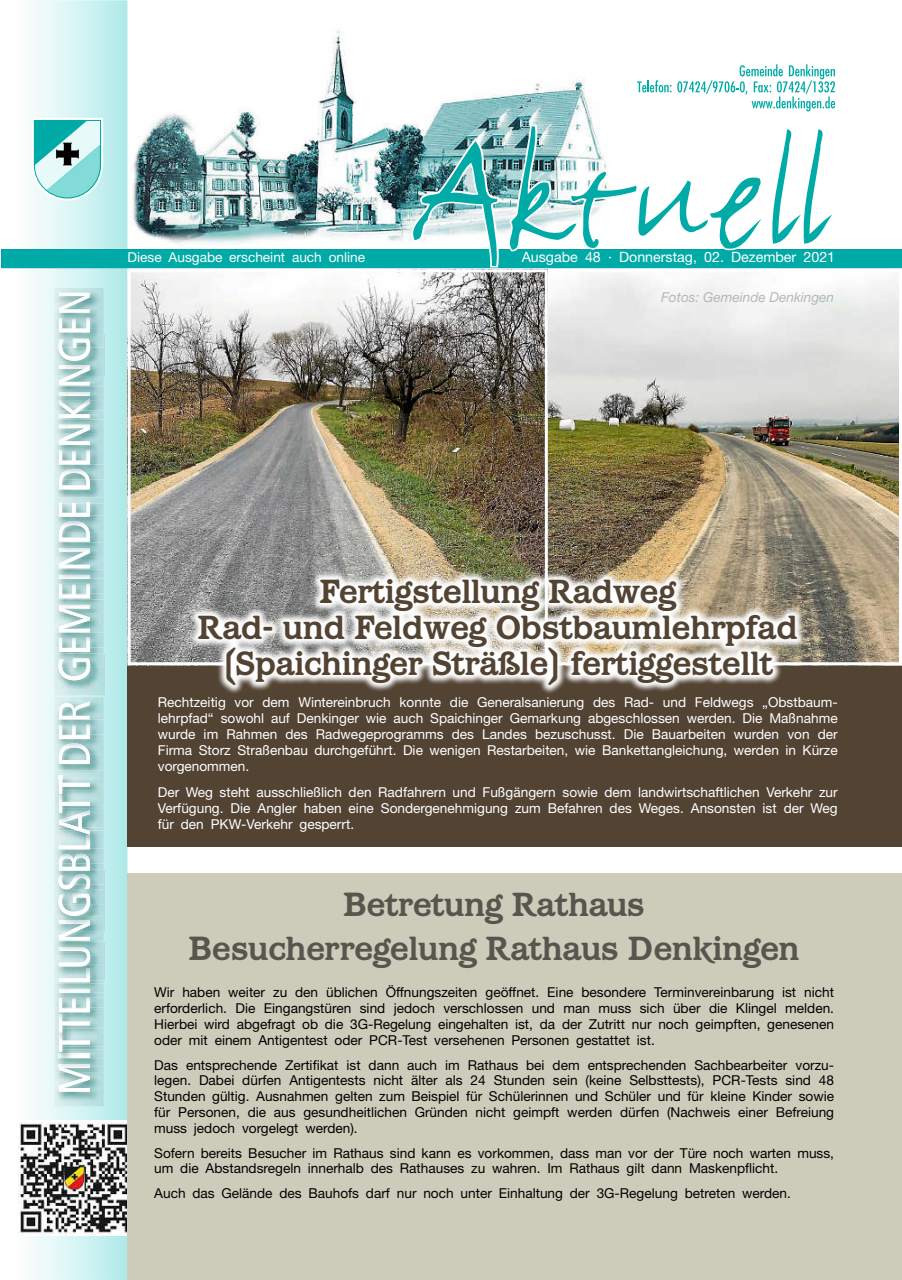
<style>
.page{position:relative;width:902px;height:1280px;background:#fff}
.page>*{position:absolute;margin:0;border:0;box-sizing:border-box;transform-origin:0 0}
.t1{font:700 33px/36px "Barcelona BQ";color:#524333;text-align:center}
.t2{font:700 33px/44.5px "Barcelona BQ";color:#56564e;text-align:center}
.t3{font:14.25px "Helvetica Neue";color:#fff}
.t4{font:13.65px/15.9px "Helvetica Neue";color:#000;text-align:justify}
.t5{font:13.65px/15.9px "Helvetica Neue";color:#fff;text-align:justify}
.t6{font:italic 13.65px "Helvetica Neue";color:#b5b8b7}
</style>
<div class="page">
<img style="left:162px;top:31px;width:430px;height:87px">
<svg style="left:18px;top:0;width:109px;height:1280px"></svg>
<img style="left:1px;top:118px;width:900px;height:150px">
<svg style="left:637px;top:80px;width:34px;height:12px"></svg>
<svg style="left:677px;top:64px;width:158px;height:47px"></svg>
<img style="left:54px;top:1072px;width:50px;height:35px">
<svg style="left:59px;top:1072px;width:31px;height:20px"></svg>
<img style="left:54px;top:1066px;width:50px;height:6px">
<img style="left:59px;top:1066px;width:31px;height:6px">
<img style="left:54px;top:1047px;width:50px;height:3px">
<img style="left:54px;top:1050px;width:50px;height:9px">
<img style="left:54px;top:1059px;width:50px;height:7px">
<img style="left:59px;top:1054px;width:31px;height:4px">
<img style="left:54px;top:1027px;width:50px;height:2px">
<img style="left:54px;top:1029px;width:50px;height:18px">
<img style="left:54px;top:997px;width:50px;height:30px">
<svg style="left:59px;top:1008px;width:31px;height:43px"></svg>
<img style="left:59px;top:998px;width:31px;height:10px">
<img style="left:54px;top:981px;width:50px;height:3px">
<img style="left:54px;top:984px;width:50px;height:9px">
<img style="left:54px;top:993px;width:50px;height:4px">
<img style="left:59px;top:989px;width:31px;height:4px">
<img style="left:54px;top:931px;width:51px;height:50px">
<img style="left:54px;top:964px;width:50px;height:17px">
<svg style="left:59px;top:955px;width:31px;height:27px"></svg>
<img style="left:54px;top:942px;width:50px;height:13px">
<img style="left:59px;top:947px;width:31px;height:8px">
<img style="left:54px;top:904px;width:51px;height:27px">
<img style="left:54px;top:916px;width:50px;height:15px">
<img style="left:54px;top:831px;width:51px;height:58px">
<img style="left:54px;top:889px;width:51px;height:15px">
<img style="left:54px;top:870px;width:50px;height:15px">
<img style="left:54px;top:828px;width:50px;height:36px">
<img style="left:54px;top:808px;width:50px;height:20px">
<img style="left:54px;top:778px;width:50px;height:12px">
<img style="left:54px;top:790px;width:50px;height:15px">
<img style="left:54px;top:805px;width:50px;height:3px">
<img style="left:54px;top:754px;width:50px;height:17px">
<img style="left:54px;top:771px;width:50px;height:7px">
<svg style="left:58px;top:776px;width:32px;height:164px"></svg>
<img style="left:54px;top:735px;width:50px;height:4px">
<img style="left:54px;top:739px;width:50px;height:15px">
<img style="left:54px;top:633px;width:51px;height:102px">
<img style="left:54px;top:720px;width:50px;height:15px">
<svg style="left:59px;top:701px;width:31px;height:63px"></svg>
<svg style="left:58px;top:667px;width:32px;height:13px"></svg>
<img style="left:54px;top:654px;width:50px;height:13px">
<img style="left:58px;top:658px;width:32px;height:9px">
<img style="left:54px;top:613px;width:50px;height:20px">
<img style="left:54px;top:633px;width:50px;height:15px">
<svg style="left:59px;top:613px;width:31px;height:39px"></svg>
<img style="left:54px;top:594px;width:50px;height:6px">
<img style="left:54px;top:600px;width:50px;height:13px">
<img style="left:59px;top:605px;width:31px;height:8px">
<svg style="left:59px;top:594px;width:31px;height:4px"></svg>
<img style="left:54px;top:583px;width:50px;height:11px">
<img style="left:59px;top:584px;width:31px;height:10px">
<img style="left:54px;top:556px;width:50px;height:14px">
<img style="left:54px;top:570px;width:50px;height:9px">
<img style="left:54px;top:579px;width:50px;height:4px">
<img style="left:59px;top:575px;width:31px;height:4px">
<svg style="left:59px;top:556px;width:31px;height:12px"></svg>
<img style="left:54px;top:532px;width:50px;height:11px">
<img style="left:54px;top:543px;width:50px;height:13px">
<img style="left:59px;top:548px;width:31px;height:8px">
<img style="left:54px;top:504px;width:50px;height:12px">
<img style="left:54px;top:516px;width:50px;height:16px">
<svg style="left:59px;top:504px;width:31px;height:38px"></svg>
<img style="left:54px;top:480px;width:50px;height:18px">
<img style="left:54px;top:498px;width:50px;height:6px">
<img style="left:59px;top:502px;width:31px;height:2px">
<img style="left:54px;top:460px;width:50px;height:5px">
<img style="left:54px;top:465px;width:50px;height:15px">
<img style="left:54px;top:433px;width:50px;height:12px">
<img style="left:54px;top:445px;width:50px;height:15px">
<svg style="left:59px;top:433px;width:31px;height:56px"></svg>
<img style="left:54px;top:411px;width:50px;height:9px">
<img style="left:54px;top:420px;width:50px;height:13px">
<img style="left:59px;top:425px;width:31px;height:8px">
<svg style="left:59px;top:411px;width:31px;height:7px"></svg>
<img style="left:54px;top:400px;width:50px;height:11px">
<img style="left:59px;top:400px;width:31px;height:11px">
<img style="left:54px;top:376px;width:50px;height:11px">
<img style="left:54px;top:387px;width:50px;height:7px">
<img style="left:54px;top:394px;width:50px;height:6px">
<img style="left:59px;top:392px;width:31px;height:4px">
<img style="left:54px;top:313px;width:51px;height:63px">
<img style="left:54px;top:361px;width:50px;height:15px">
<svg style="left:58px;top:348px;width:32px;height:37px"></svg>
<img style="left:54px;top:334px;width:50px;height:14px">
<img style="left:58px;top:339px;width:32px;height:9px">
<img style="left:54px;top:288px;width:50px;height:25px">
<img style="left:54px;top:313px;width:50px;height:15px">
<svg style="left:59px;top:293px;width:31px;height:39px"></svg>
<div style="left:15px;top:1121px;width:115px;height:115px;background:#fefefe"></div>
<img style="left:18px;top:1123px;width:110px;height:111px">
<div style="left:128px;top:874px;width:773px;height:406px;background:#cdccbb"></div>
<div style="left:128px;top:665px;width:773px;height:181px;background:#524333"></div>
<img style="left:547px;top:273px;width:350px;height:388px">
<div style="left:481px;top:269px;width:420px;height:396px;border:3px solid #fefefe"></div>
<img style="left:132px;top:273px;width:411px;height:388px">
<div style="left:128px;top:269px;width:419px;height:396px;border:3px solid #fefefe"></div>
<svg style="left:188px;top:570px;width:618px;height:124px"></svg>
<p class="t5" style="left:128px;top:249px;width:239px">Diese Ausgabe erscheint auch online</p>
<p class="t3" style="left:521px;top:249px;width:315px">Ausgabe 48 · Donnerstag, 02. Dezember 2021</p>
<p class="t6" style="left:661px;top:289px;width:174px">Fotos: Gemeinde Denkingen</p>
<h1 class="t1" style="left:198px;top:574px;width:601px">Fertigstellung Radweg<br>Rad- und Feldweg Obstbaumlehrpfad (Spaichinger Sträßle) fertiggestellt</h1>
<p class="t5" style="left:158px;top:694px;width:681px">Rechtzeitig vor dem Wintereinbruch konnte die Generalsanierung des Rad- und Feldwegs „Obstbaum&shy;lehrpfad“ sowohl auf Denkinger wie auch Spaichinger Gemarkung abgeschlossen werden. Die Maßnahme wurde im Rahmen des Radwegeprogramms des Landes bezuschusst. Die Bauarbeiten wurden von der Firma Storz Straßenbau durchgeführt. Die wenigen Restarbeiten, wie Bankettangleichung, werden in Kürze vorgenommen.</p>
<p class="t5" style="left:158px;top:784px;width:681px">Der Weg steht ausschließlich den Radfahrern und Fußgängern sowie dem landwirtschaftlichen Verkehr zur Verfügung. Die Angler haben eine Sondergenehmigung zum Befahren des Weges. Ansonsten ist der Weg für den PKW-Verkehr gesperrt.</p>
<h1 class="t2" style="left:189px;top:883px;width:612px">Betretung Rathaus<br>Besucherregelung Rathaus Denkingen</h1>
<p class="t4" style="left:154px;top:984px;width:681px">Wir haben weiter zu den üblichen Öffnungszeiten geöffnet. Eine besondere Terminvereinbarung ist nicht erforderlich. Die Eingangstüren sind jedoch verschlossen und man muss sich über die Klingel melden.<br>Hierbei wird abgefragt ob die 3G-Regelung eingehalten ist, da der Zutritt nur noch geimpften, genesenen oder mit einem Antigentest oder PCR-Test versehenen Personen gestattet ist.</p>
<p class="t4" style="left:154px;top:1056px;width:681px">Das entsprechende Zertifikat ist dann auch im Rathaus bei dem entsprechenden Sachbearbeiter vorzu&shy;legen. Dabei dürfen Antigentests nicht älter als 24 Stunden sein (keine Selbsttests), PCR-Tests sind 48<br>Stunden gültig. Ausnahmen gelten zum Beispiel für Schülerinnen und Schüler und für kleine Kinder sowie für Personen, die aus gesundheitlichen Gründen nicht geimpft werden dürfen (Nachweis einer Befreiung muss jedoch vorgelegt werden).</p>
<p class="t4" style="left:154px;top:1144px;width:681px">Sofern bereits Besucher im Rathaus sind kann es vorkommen, dass man vor der Türe noch warten muss, um die Abstandsregeln innerhalb des Rathauses zu wahren. Im Rathaus gilt dann Maskenpflicht.</p>
<p class="t4" style="left:154px;top:1185px;width:638px">Auch das Gelände des Bauhofs darf nur noch unter Einhaltung der 3G-Regelung betreten werden.</p>
</div>
